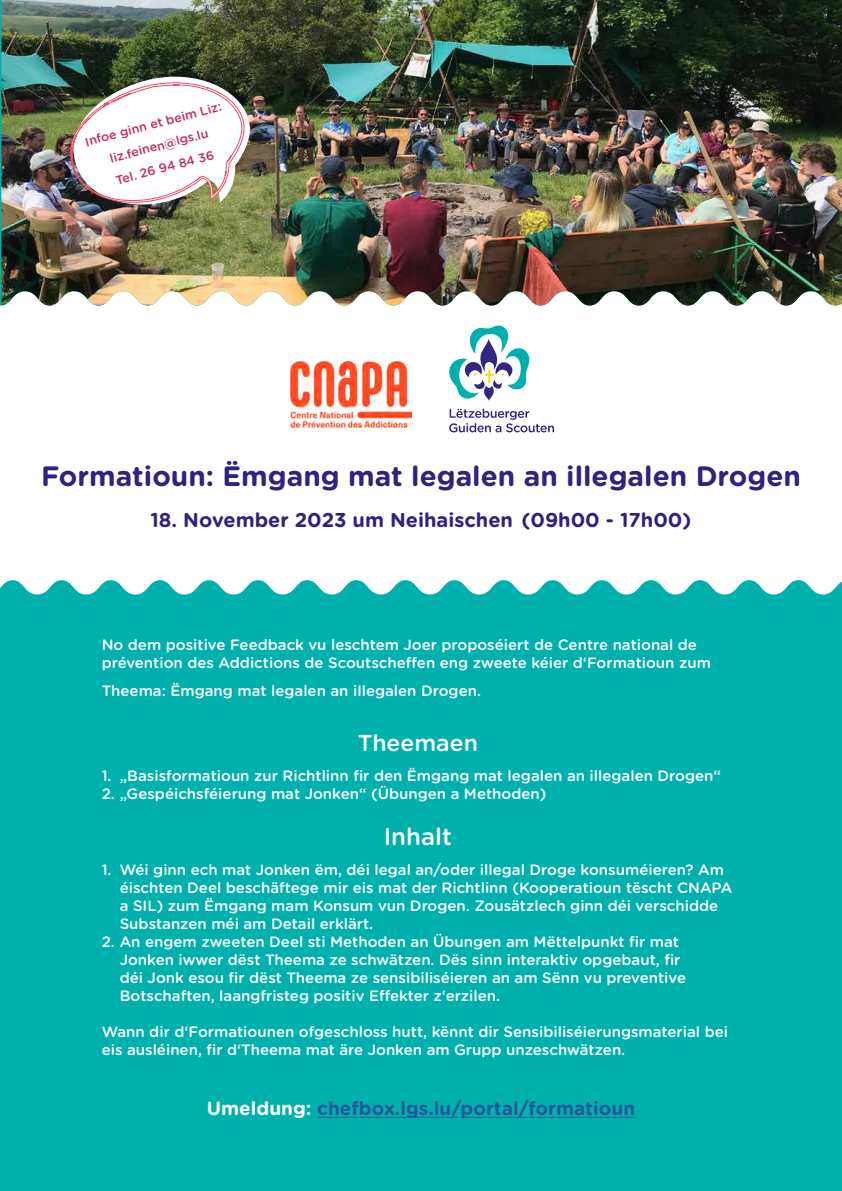
<style>
.page{position:relative;width:842px;height:1191px;background:#fff}
.page>*{position:absolute;margin:0;border:0;box-sizing:border-box;transform-origin:0 0}
.t1{font:700 28px "Gotham Rounded";color:#2e237f}
.t2{font:500 24px "Gotham Rounded";color:#fff}
.t3{font:500 23px "Gotham Rounded";color:#fff}
.t4{font:700 20px "Gotham Rounded";color:#2e237f}
.t5{font:700 19px "Gotham Rounded";color:#22599b}
.t6{font:500 15px/18px "Gotham Rounded";color:#fff}
.t7{font:500 12.5px/22.4px "Gotham Rounded";color:#c12f5b;text-align:center}
.s1{color:#fff}
</style>
<div class="page">
<svg style="left:0;top:580px;width:842px;height:463px;fill:#00b0ac"></svg>
<div style="left:0;top:1043px;width:842px;height:148px;background:#00b0ac"></div>
<div style="left:0;top:638px;width:839px;height:431px;background:#00b0ac"></div>
<svg style="left:449px;top:408px;width:105px;height:24px"></svg>
<svg style="left:449px;top:325px;width:81px;height:76px"></svg>
<img style="left:291px;top:362px;width:120px;height:65px">
<img style="left:1px;top:0;width:841px;height:305px">
<img style="left:31px;top:0;width:308px;height:236px">
<hr style="left:317px;top:1116px;width:318px;height:1px;background:#22599b">
<p class="t7" style="left:82px;top:131px;width:142px;rotate:-15deg">Infoe ginn et beim Liz: liz.feinen@lgs.lu<br>Tel. 26 94 84 36</p>
<h1 class="t1" style="left:41px;top:456px;width:761px">Formatioun: Ëmgang mat legalen an illegalen Drogen</h1>
<h3 class="t4" style="left:151px;top:505px;width:542px">18. November 2023 um Neihaischen (09h00 - 17h00)</h3>
<p class="t6" style="left:102px;top:635px;width:611px">No dem positive Feedback vu leschtem Joer proposéiert de Centre national de prévention des Addictions de Scoutscheffen eng zweete kéier d‘Formatioun zum</p>
<p class="t6" style="left:102px;top:681px;width:381px">Theema: Ëmgang mat legalen an illegalen Drogen.</p>
<h3 class="t3" style="left:358px;top:726px;width:122px">Theemaen</h3>
<p class="t6" style="left:102px;top:765px;width:621px">1. „Basisformatioun zur Richtlinn fir den Ëmgang mat legalen an illegalen Drogen“</p>
<p class="t6" style="left:102px;top:783px;width:446px">2. „Gespéichsféierung mat Jonken“ (Übungen a Methoden)</p>
<h2 class="t2" style="left:384px;top:820px;width:70px">Inhalt</h2>
<p class="t6" style="left:120px;top:860px;width:614px;text-indent:-18px">1. Wéi ginn ech mat Jonken ëm, déi legal an/oder illegal Droge konsuméieren? Am éischten Deel beschäftege mir eis mat der Richtlinn (Kooperatioun tëscht CNAPA a SIL) zum Ëmgang mam Konsum vun Drogen. Zousätzlech ginn déi verschidde Substanzen méi am Detail erklärt.</p>
<p class="t6" style="left:120px;top:932px;width:568px;text-indent:-18px">2. An engem zweeten Deel sti Methoden an Übungen am Mëttelpunkt fir mat Jonken iwwer dëst Theema ze schwätzen. Dës sinn interaktiv opgebaut, fir déi Jonk esou fir dëst Theema ze sensibiliséieren an am Sënn vu preventive Botschaften, laangfristeg positiv Effekter z‘erzilen.</p>
<p class="t6" style="left:102px;top:1022px;width:628px">Wann dir d‘Formatiounen ofgeschloss hutt, kënnt dir Sensibiliséierungsmaterial bei eis ausléinen, fir d‘Theema mat äre Jonken am Grupp unzeschwätzen.</p>
<p class="t5" style="left:207px;top:1094px;width:430px"><span class="s1">Umeldung:</span> chefbox.lgs.lu/portal/formatioun</p>
</div>
